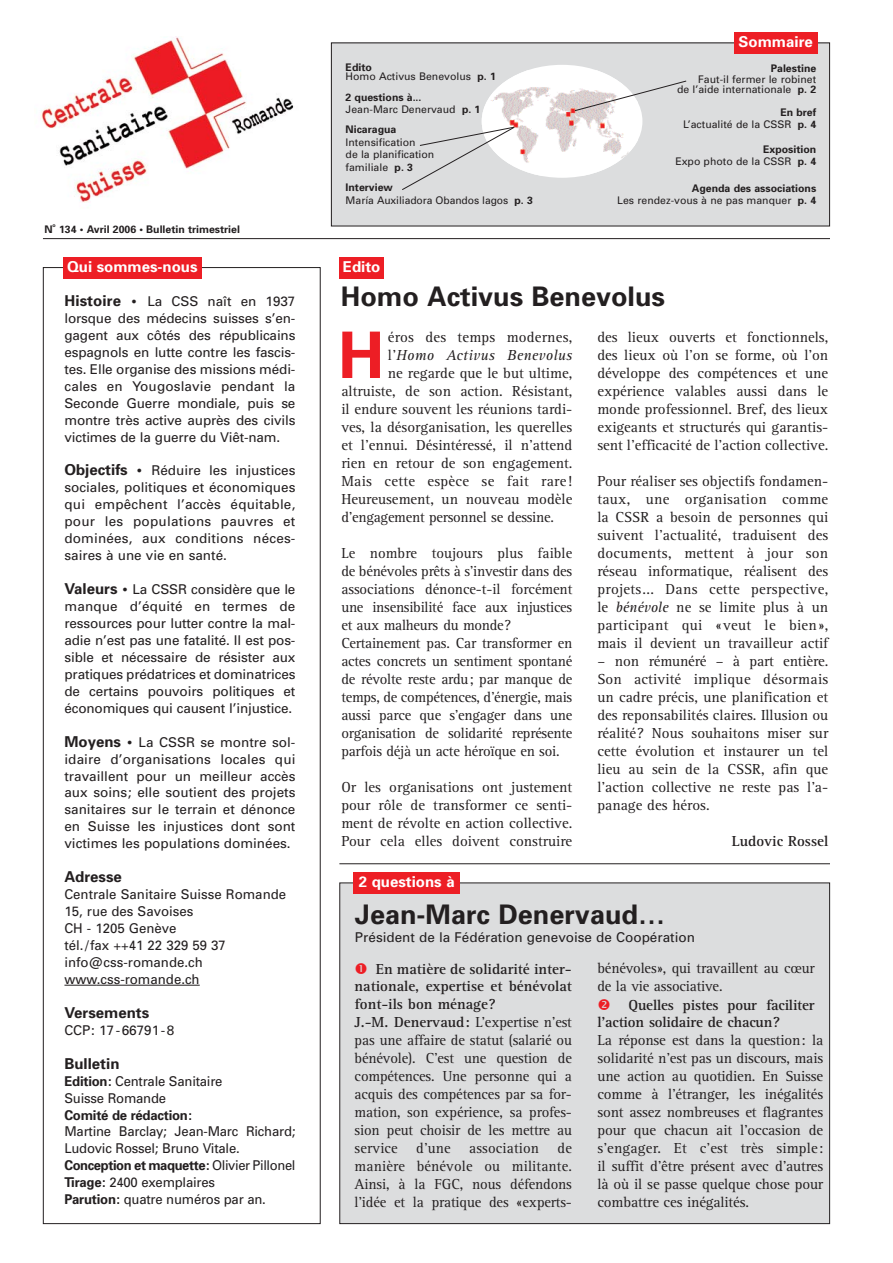
<style>
.page{position:relative;width:893px;height:1263px;background:#fff}
.page>*{position:absolute;margin:0;border:0;box-sizing:border-box;transform-origin:0 0}
.t1{font:700 64.2px "Univers";color:#ed1e25}
.t2{font:700 27px "Univers";color:#231f20}
.t3{font:15px/18px "Rotis Serif";letter-spacing:-.01em;color:#231f20;text-align:justify}
.t4{font:700 15px/17px "Rotis Serif";letter-spacing:-.01em;color:#231f20}
.t5{font:700 15px "Univers";color:#fff}
.t6{font:15px "Rotis Serif";letter-spacing:.02em;color:#231f20}
.t7{font:700 15px "Univers";color:#231f20}
.t8{font:italic 15px "Rotis Serif";letter-spacing:.02em;color:#231f20}
.t9{font:15px "Rotis Serif";letter-spacing:.015em;color:#231f20}
.t10{font:13.5px/17px "Univers";color:#231f20;text-align:justify}
.t11{font:700 13.5px "Univers";letter-spacing:-.015em;color:#231f20}
.t12{font:10.5px/12.6px "Univers";color:#231f20}
.t13{font:700 10.5px "Univers";color:#231f20}
.t14{font:700 5.25px "Univers";color:#231f20}
.s1{font-weight:700;font-size:15px}
.s2{font-weight:700}
.s3{font-style:normal}
.s4{font-style:italic}
</style>
<div class="page">
<hr style="left:64px;top:985px;width:33px;height:1px;background:#231f20">
<hr style="left:97px;top:985px;width:103px;height:1px;background:#231f20">
<div style="left:339px;top:257px;width:45px;height:22px;background:#ed1e25"></div>
<div style="left:340px;top:883px;width:489px;height:341px;background:#dcddde"></div>
<div style="left:353px;top:872px;width:107px;height:21px;background:#ed1e25"></div>
<hr style="left:339px;top:863px;width:491px;height:1px;background:#231f20">
<div style="left:331px;top:43px;width:498px;height:183px;background:#dcddde"></div>
<div style="left:481px;top:65px;width:161px;height:113px;background:#fff;border-radius:50%"></div>
<img style="left:481px;top:70px;width:156px;height:105px">
<svg style="left:574px;top:81px;width:112px;height:30px"></svg>
<svg style="left:402px;top:127px;width:112px;height:63px"></svg>
<div style="left:734px;top:32px;width:83px;height:22px;background:#ed1e25"></div>
<div style="left:63px;top:257px;width:139px;height:21px;background:#ed1e25"></div>
<hr style="left:43px;top:238px;width:787px;height:1px;background:#231f20">
<img style="left:41px;top:37px;width:253px;height:166px">
<p class="t14" style="left:53px;top:223px;width:5px">o</p>
<p class="t13" style="left:59px;top:226px;width:182px">134 • Avril 2006 • Bulletin trimestriel</p>
<p class="t13" style="left:44px;top:226px;width:10px">N</p>
<p class="t5" style="left:67px;top:261px;width:132px">Qui sommes-nous</p>
<p class="t10" style="left:64px;top:294px;width:232px"><span class="s1">Histoire •</span> La CSS naît en 1937 lorsque des médecins suisses s’en&shy;gagent aux côtés des républicains espagnols en lutte contre les fascis&shy;tes. Elle organise des missions médi&shy;cales en Yougoslavie pendant la Seconde Guerre mondiale, puis se montre très active auprès des civils victimes de la guerre du Viêt-nam.</p>
<p class="t10" style="left:64px;top:463px;width:232px"><span class="s1">Objectifs •</span> Réduire les injustices sociales, politiques et économiques qui empêchent l’accès équitable, pour les populations pauvres et dominées, aux conditions néces&shy;saires à une vie en santé.</p>
<p class="t10" style="left:64px;top:582px;width:232px"><span class="s1">Valeurs •</span> La CSSR considère que le manque d’équité en termes de ressources pour lutter contre la mal&shy;adie n’est pas une fatalité. Il est pos&shy;sible et nécessaire de résister aux pratiques prédatrices et dominatrices de certains pouvoirs politiques et économiques qui causent l’injustice.</p>
<p class="t10" style="left:64px;top:735px;width:232px"><span class="s1">Moyens •</span> La CSSR se montre sol&shy;idaire d’organisations locales qui travaillent pour un meilleur accès aux soins; elle soutient des projets sanitaires sur le terrain et dénonce en Suisse les injustices dont sont victimes les populations dominées.</p>
<p class="t7" style="left:64px;top:871px;width:59px">Adresse</p>
<p class="t10" style="left:64px;top:887px;width:223px;text-align:left">Centrale Sanitaire Suisse Romande<br>15, rue des Savoises<br>CH - 1205 Genève<br>tél./fax ++41 22 329 59 37 info@css-romande.ch www.css-romande.ch</p>
<p class="t7" style="left:64px;top:1007px;width:86px">Versements</p>
<p class="t10" style="left:64px;top:1023px;width:111px">CCP: 17-66791-8</p>
<p class="t7" style="left:64px;top:1058px;width:57px">Bulletin</p>
<p class="t10" style="left:64px;top:1074px;width:160px"><span class="s2">Edition:</span> Centrale Sanitaire<br>Suisse Romande</p>
<p class="t11" style="left:64px;top:1110px;width:129px">Comité de rédaction:</p>
<p class="t10" style="left:64px;top:1124px;width:232px;text-align:left">Martine Barclay; Jean-Marc Richard; Ludovic Rossel; Bruno Vitale.<br><span class="s2">Conception et maquette:</span> Olivier Pillonel <span class="s2">Tirage:</span> 2400 exemplaires<br><span class="s2">Parution:</span> quatre numéros par an.</p>
<p class="t12" style="left:345px;top:63px;width:152px;line-height:9.6px"><span class="s2">Edito<br></span>Homo Activus Benevolus <span class="s2">p. 1</span></p>
<p class="t12" style="left:345px;top:91px;width:136px"><span class="s2">2 questions à...<br></span>Jean-Marc Denervaud <span class="s2">p. 1</span></p>
<p class="t13" style="left:345px;top:126px;width:52px">Nicaragua</p>
<p class="t12" style="left:345px;top:137px;width:90px">Intensification<br>de la planification familiale <span class="s2">p. 3</span></p>
<p class="t12" style="left:345px;top:182px;width:189px"><span class="s2">Interview<br></span>María Auxiliadora Obandos lagos <span class="s2">p. 3</span></p>
<p class="t5" style="left:738px;top:36px;width:76px">Sommaire</p>
<p class="t13" style="left:770px;top:65px;width:47px">Palestine</p>
<p class="t12" style="left:677px;top:75px;width:141px;line-height:10.5px;text-align:right">Faut-il fermer le robinet<br>de l’aide internationale <span class="s2">p. 2</span></p>
<p class="t12" style="left:683px;top:107px;width:135px;line-height:12px;text-align:right"><span class="s2">En bref<br></span>L’actualité de la CSSR <span class="s2">p. 4</span></p>
<p class="t12" style="left:675px;top:145px;width:142px;line-height:12px;text-align:right"><span class="s2">Exposition<br></span>Expo photo de la CSSR <span class="s2">p. 4</span></p>
<p class="t12" style="left:617px;top:183px;width:200px;line-height:12px;text-align:right"><span class="s2">Agenda des associations<br></span>Les rendez-vous à ne pas manquer <span class="s2">p. 4</span></p>
<p class="t5" style="left:343px;top:261px;width:39px">Edito</p>
<h2 class="t2" style="left:341px;top:286px;width:325px">Homo Activus Benevolus</h2>
<h1 class="t1" style="left:338px;top:332px;width:48px">H</h1>
<p class="t9" style="left:388px;top:332px;width:186px">éros des temps modernes,</p>
<p class="t8" style="left:388px;top:350px;width:186px"><span class="s3">l’</span>Homo Activus Benevolus</p>
<p class="t3" style="left:388px;top:365px;width:186px">ne regarde que le but ultime,</p>
<p class="t3" style="left:341px;top:383px;width:232px">altruiste, de son action. Résistant,</p>
<p class="t3" style="left:341px;top:401px;width:232px">il endure souvent les réunions tardi-</p>
<p class="t3" style="left:341px;top:419px;width:232px">ves, la désorganisation, les querelles</p>
<p class="t3" style="left:341px;top:437px;width:232px">et l’ennui. Désintéressé, il n’attend</p>
<p class="t3" style="left:341px;top:455px;width:232px">rien en retour de son engagement.</p>
<p class="t6" style="left:341px;top:476px;width:232px">Mais cette espèce se fait rare!</p>
<p class="t3" style="left:341px;top:491px;width:232px">Heureusement, un nouveau modèle</p>
<p class="t3" style="left:341px;top:509px;width:214px">d’engagement personnel se dessine.</p>
<p class="t3" style="left:341px;top:545px;width:232px;text-align:left">Le nombre toujours plus faible de bénévoles prêts à s’investir dans des associations dénonce-t-il forcément une insensibilité face aux injustices et aux malheurs du monde?<br>Certainement pas. Car transformer en actes concrets un sentiment spontané de révolte reste ardu; par manque de temps, de compétences, d’énergie, mais aussi parce que s’engager dans une organisation de solidarité représente parfois déjà un acte héroïque en soi.</p>
<p class="t3" style="left:341px;top:779px;width:232px">Or les organisations ont justement pour rôle de transformer ce senti&shy;ment de révolte en action collective.<br>Pour cela elles doivent construire</p>
<p class="t3" style="left:597px;top:329px;width:232px">des lieux ouverts et fonctionnels, des lieux où l’on se forme, où l’on développe des compétences et une expérience valables aussi dans le monde professionnel. Bref, des lieux exigeants et structurés qui garantis&shy;sent l’efficacité de l’action collective.</p>
<p class="t3" style="left:597px;top:473px;width:232px">Pour réaliser ses objectifs fondamen&shy;taux, une organisation comme la CSSR a besoin de personnes qui suivent l’actualité, traduisent des documents, mettent à jour son réseau informatique, réalisent des projets... Dans cette perspective, le <span class="s4">bénévole</span> ne se limite plus à un participant qui «veut le bien», mais il devient un travailleur actif</p>
<p class="t3" style="left:597px;top:653px;width:232px">– non rémunéré – à part entière.<br>Son activité implique désormais un cadre précis, une planification et des reponsabilités claires. Illusion ou réalité? Nous souhaitons miser sur cette évolution et instaurer un tel lieu au sein de la CSSR, afin que l’action collective ne reste pas l’a&shy;panage des héros.</p>
<p class="t4" style="left:731px;top:834px;width:98px">Ludovic Rossel</p>
<p class="t5" style="left:359px;top:876px;width:97px">2 questions à</p>
<h2 class="t2" style="left:355px;top:904px;width:311px">Jean-Marc Denervaud…</h2>
<p class="t10" style="left:355px;top:930px;width:341px">Président de la Fédération genevoise de Coopération</p>
<p class="t3" style="left:354px;top:962px;width:219px;text-align:left;text-indent:21px"><span class="s2">En matière de solidarité inter&shy;nationale, expertise et bénévolat font-ils bon ménage?<br>J.-M. Denervaud:</span> L’expertise n’est pas une affaire de statut (salarié ou bénévole). C’est une question de compétences. Une personne qui a acquis des compétences par sa for&shy;mation, son expérience, sa profes&shy;sion peut choisir de les mettre au service d’une association de manière bénévole ou militante.<br>Ainsi, à la FGC, nous défendons l’idée et la pratique des «experts-</p>
<p class="t3" style="left:597px;top:961px;width:219px">bénévoles», qui travaillent au cœur de la vie associative.</p>
<p class="t4" style="left:597px;top:998px;width:219px;text-indent:31px">Quelles pistes pour faciliter l’action solidaire de chacun?</p>
<p class="t3" style="left:597px;top:1033px;width:227px">La réponse est dans la question: la solidarité n’est pas un discours, mais une action au quotidien. En Suisse comme à l’étranger, les inégalités sont assez nombreuses et flagrantes pour que chacun ait l’occasion de s’engager. Et c’est très simple: il suffit d’être présent avec d’autres là où il se passe quelque chose pour combattre ces inégalités.</p>
</div>
